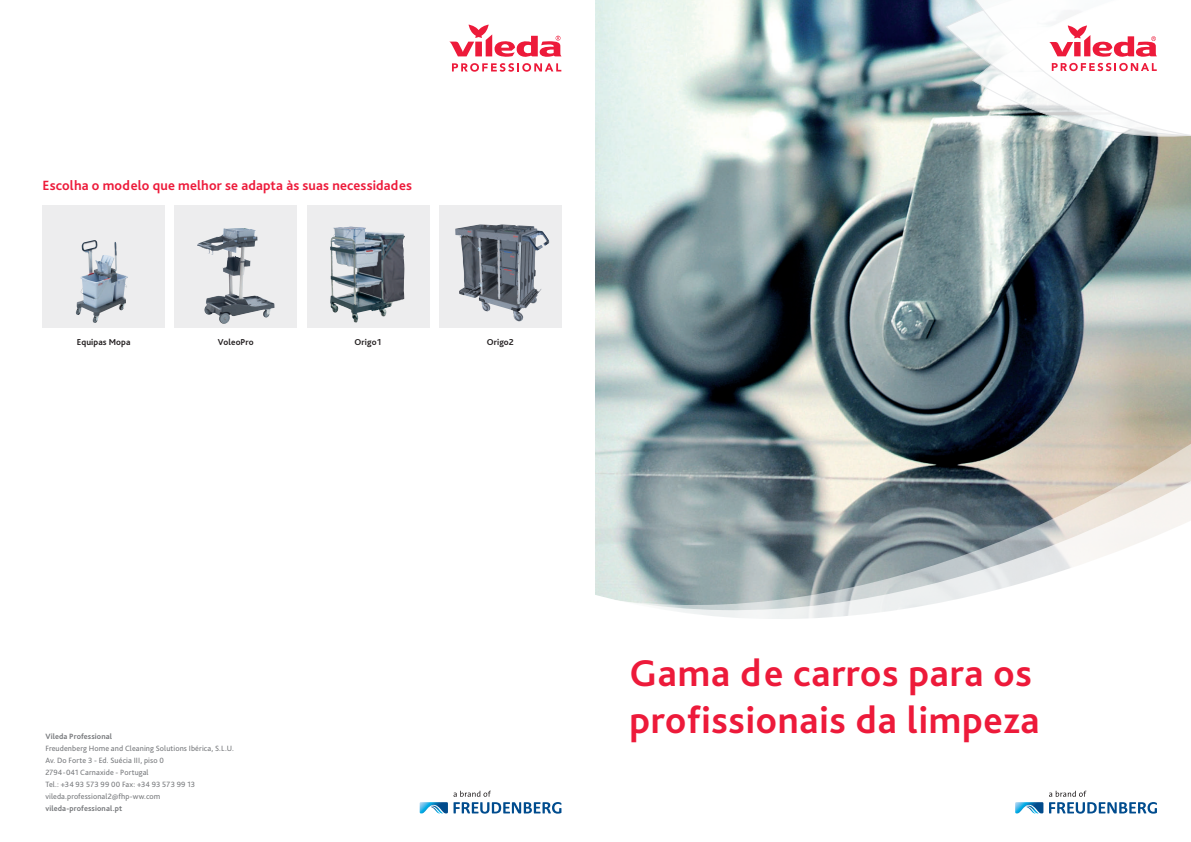
<style>
.page{position:relative;width:1191px;height:842px;background:#fff}
.page>*{position:absolute;margin:0;border:0;box-sizing:border-box;transform-origin:0 0}
.t1{font:700 39px/46.8px "Bliss Pro";letter-spacing:.02em;color:#ed1a3a}
.t2{font:700 14px "Bliss Pro";letter-spacing:.01em;color:#ed1a3a}
.t3{font:700 9px "Bliss 2";letter-spacing:.01em;color:#231f20}
.t4{font:8px/12px "Bliss 2";letter-spacing:.015em;color:#76787b}
.t5{font:700 8px "Bliss 2";letter-spacing:.015em;color:#76787b}
</style>
<div class="page">
<svg style="left:420px;top:791px;width:141px;height:23px"></svg>
<svg style="left:452px;top:63px;width:109px;height:9px"></svg>
<svg style="left:449px;top:25px;width:112px;height:32px"></svg>
<div style="left:43px;top:206px;width:122px;height:122px;background:#ededee"></div>
<img style="left:76px;top:240px;width:51px;height:83px">
<svg style="left:175px;top:206px;width:122px;height:122px;background:#d8d9db"></svg>
<img style="left:197px;top:228px;width:45px;height:27px">
<div style="left:307px;top:206px;width:122px;height:122px;background:#ededee"></div>
<img style="left:330px;top:227px;width:74px;height:96px">
<div style="left:439px;top:206px;width:122px;height:122px;background:#ededee"></div>
<img style="left:455px;top:224px;width:94px;height:97px">
<img style="left:595px;top:0;width:596px;height:419px">
<svg style="left:945px;top:0;width:246px;height:136px"></svg>
<svg style="left:595px;top:419px;width:596px;height:392px"></svg>
<svg style="left:1015px;top:802px;width:28px;height:11px"></svg>
<svg style="left:1049px;top:791px;width:108px;height:23px"></svg>
<h2 class="t2" style="left:43px;top:176px;width:371px">Escolha o modelo que melhor se adapta às suas necessidades</h2>
<p class="t3" style="left:77px;top:336px;width:55px">Equipas Mopa</p>
<p class="t3" style="left:218px;top:336px;width:37px">VoleoPro</p>
<p class="t3" style="left:354px;top:336px;width:29px">Origo1</p>
<p class="t3" style="left:487px;top:336px;width:29px">Origo2</p>
<p class="t5" style="left:45px;top:731px;width:68px">Vileda Professional</p>
<p class="t4" style="left:45px;top:742px;width:190px">Freudenberg Home and Cleaning Solutions Ibérica, S.L.U.<br>Av. Do Forte 3 - Ed. Suécia III, piso 0<br>2794-041 Carnaxide - Portugal<br>Tel.: +34 93 573 99 00 Fax: +34 93 573 99 13 vileda.professional2@fhp-ww.com</p>
<p class="t5" style="left:45px;top:803px;width:78px">vileda-professional.pt</p>
<h1 class="t1" style="left:629px;top:649px;width:412px">Gama de carros para os profissionais da limpeza</h1>
</div>
